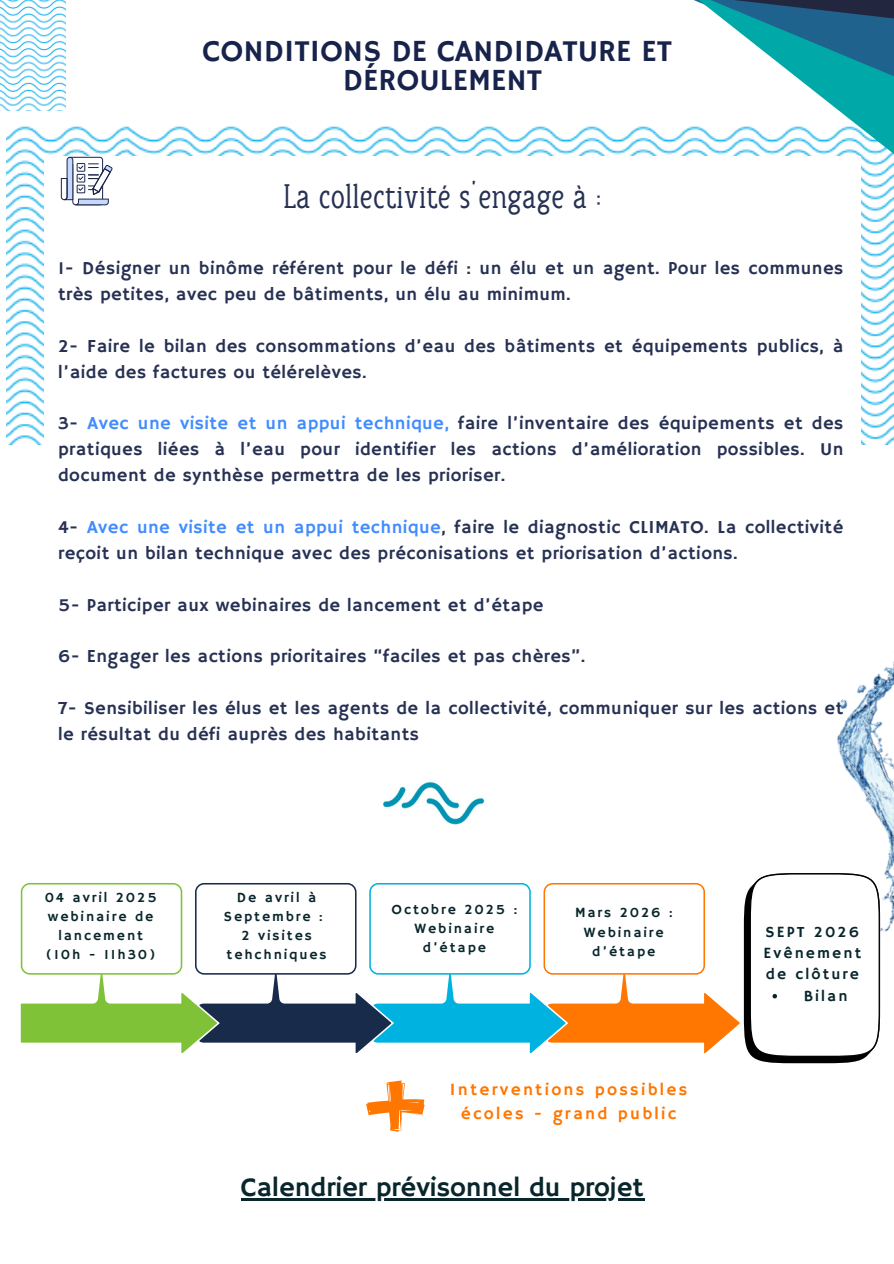
<style>
.page{position:relative;width:894px;height:1264px;background:#fff}
.page>*{position:absolute;margin:0;border:0;box-sizing:border-box;transform-origin:0 0}
.t1{font:33.9px "Anicon Slab";letter-spacing:.025em;color:#273153}
.t2{font:30.6px/29.2px "Hammersmith One";color:#18234b;text-align:center}
.t3{font:27px "Hammersmith One";color:#09262c}
.t4{font:18.3px/25.8px "Hammersmith One";letter-spacing:.025em;color:#273153}
.t5{font:17.1px/23.7px "Hammersmith One";letter-spacing:.135em;color:#ff7600;text-align:center}
.t6{font:15.6px "Hammersmith One";letter-spacing:.135em;color:#09262c}
.t7{font:14.1px/19.2px "Hammersmith One";letter-spacing:.135em;color:#09262c;text-align:center}
.s1{color:#418cfe}
</style>
<div class="page">
<img style="left:6px;top:126px;width:887px;height:318px">
<div style="left:45px;top:156px;width:815px;height:300px;background:#fff"></div>
<svg style="left:61px;top:156px;width:52px;height:49px"></svg>
<img style="left:837px;top:667px;width:56px;height:267px">
<svg style="left:667px;top:126px;width:18px;height:30px"></svg>
<svg style="left:685px;top:37px;width:208px;height:323px"></svg>
<svg style="left:694px;top:0;width:199px;height:37px;background:#397792"></svg>
<img style="left:383px;top:781px;width:102px;height:44px">
<img style="left:0;top:0;width:65px;height:110px">
<svg style="left:21px;top:873px;width:858px;height:190px"></svg>
<svg style="left:366px;top:1080px;width:58px;height:51px"></svg>
<hr style="left:241px;top:1198px;width:403px;height:2px;background:#09262c">
<p class="t2" style="left:202px;top:38px;width:471px">CONDITIONS DE CANDIDATURE ET<br>DÉROULEMENT</p>
<h4 class="t1" style="left:283px;top:178px;width:319px">La collectivité s’engage à :</h4>
<h1 class="t4" style="left:58px;top:256px;width:786px">1- Désigner un binôme référent pour le défi : un élu et un agent. Pour les communes très petites, avec peu de bâtiments, un élu au minimum.</h1>
<p class="t4" style="left:58px;top:334px;width:786px">2- Faire le bilan des consommations d’eau des bâtiments et équipements publics, à l’aide des factures ou télérelèves.</p>
<p class="t4" style="left:58px;top:411px;width:786px;text-align:justify">3- <span class="s1">Avec une visite et un appui technique,</span> faire l’inventaire des équipements et des pratiques liées à l’eau pour identifier les actions d’amélioration possibles. Un document de synthèse permettra de les prioriser.</p>
<h2 class="t4" style="left:58px;top:515px;width:786px">4- <span class="s1">Avec une visite et un appui technique</span>, faire le diagnostic CLIMATO. La collectivité reçoit un bilan technique avec des préconisations et priorisation d’actions.</h2>
<h4 class="t4" style="left:58px;top:592px;width:487px">5- Participer aux webinaires de lancement et d’étape</h4>
<h4 class="t4" style="left:58px;top:644px;width:528px">6- Engager les actions prioritaires “faciles et pas chères”.</h4>
<h4 class="t4" style="left:58px;top:696px;width:786px">7- Sensibiliser les élus et les agents de la collectivité, communiquer sur les actions et le résultat du défi auprès des habitants</h4>
<h4 class="t7" style="left:45px;top:888px;width:113px">04 avril 2025</h4>
<h4 class="t7" style="left:48px;top:907px;width:107px">webinaire de lancement</h4>
<h4 class="t7" style="left:46px;top:946px;width:111px">(10h - 11h30)</h4>
<p class="t7" style="left:224px;top:888px;width:100px">De avril à<br>Septembre :</p>
<p class="t7" style="left:226px;top:926px;width:102px">2 visites tehchniques</p>
<p class="t7" style="left:391px;top:900px;width:127px">Octobre 2025 :<br>Webinaire d’étape</p>
<p class="t7" style="left:575px;top:903px;width:99px">Mars 2026 :<br>Webinaire d’étape</p>
<p class="t5" style="left:449px;top:1078px;width:239px">Interventions possibles écoles - grand public</p>
<p class="t3" style="left:241px;top:1171px;width:404px">Calendrier prévisonnel du projet</p>
<p class="t6" style="left:765px;top:922px;width:95px">SEPT 2026</p>
<p class="t6" style="left:763px;top:943px;width:99px">Evênement</p>
<p class="t6" style="left:765px;top:965px;width:95px">de clôture</p>
<p class="t6" style="left:803px;top:986px;width:45px">Bilan</p>
</div>
